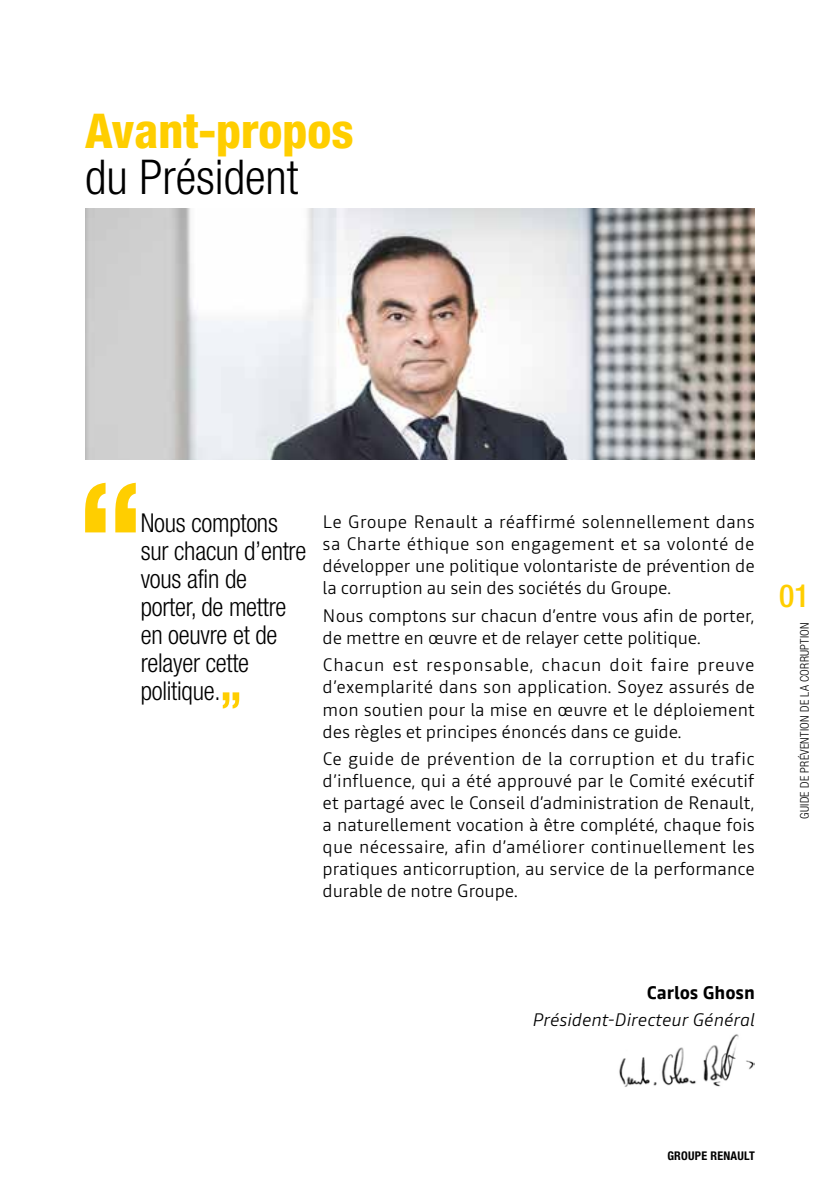
<style>
.page{position:relative;width:840px;height:1191px;background:#fff}
.page>*{position:absolute;margin:0;border:0;box-sizing:border-box;transform-origin:0 0}
.t1{font:800 condensed 48px "Helvetica Neue LT Std";color:#ffce00}
.t2{font:300 condensed 48px "Helvetica Neue LT Std";color:#000}
.t3{font:500 condensed 31.8px "Helvetica Neue LT Std";color:#ffce00}
.t4{font:300 condensed 26px/28px "Helvetica Neue LT Std";letter-spacing:-.01em;color:#000}
.t5{font:300 18px/22px "Read";letter-spacing:-.005em;color:#000;text-align:justify}
.t6{font:italic 300 18px "Read";letter-spacing:-.005em;color:#000}
.t7{font:700 18px "Read";letter-spacing:-.005em;color:#000}
.t8{font:300 condensed 12px "Helvetica Neue LT Std";letter-spacing:.02em;color:#000}
.t9{font:700 condensed 12px "Helvetica Neue LT Std";letter-spacing:.02em;color:#000}
</style>
<div class="page">
<svg style="left:223px;top:692px;width:16px;height:16px"></svg>
<svg style="left:85px;top:483px;width:51px;height:49px"></svg>
<img style="left:85px;top:208px;width:669px;height:251px">
<img style="left:619px;top:1034px;width:135px;height:53px">
<h1 class="t1" style="left:85px;top:101px;width:270px">Avant-propos</h1>
<h1 class="t2" style="left:85px;top:149px;width:215px">du Président</h1>
<h3 class="t4" style="left:141px;top:509px;width:167px">Nous comptons sur chacun d’entre vous afin de porter, de mettre en oeuvre et de relayer cette politique.</h3>
<p class="t5" style="left:322px;top:510px;width:433px">Le Groupe Renault a réaffirmé solennellement dans sa Charte éthique son engagement et sa volonté de développer une politique volontariste de prévention de la corruption au sein des sociétés du Groupe.</p>
<p class="t5" style="left:322px;top:604px;width:433px">Nous comptons sur chacun d’entre vous afin de porter, de mettre en œuvre et de relayer cette politique.</p>
<p class="t5" style="left:322px;top:654px;width:433px">Chacun est responsable, chacun doit faire preuve d’exemplarité dans son application. Soyez assurés de mon soutien pour la mise en œuvre et le déploiement des règles et principes énoncés dans ce guide.</p>
<p class="t5" style="left:322px;top:747px;width:433px">Ce guide de prévention de la corruption et du trafic d’influence, qui a été approuvé par le Comité exécutif et partagé avec le Conseil d’administration de Renault, a naturellement vocation à être complété, chaque fois que nécessaire, afin d’améliorer continuellement les pratiques anticorruption, au service de la performance durable de notre Groupe.</p>
<h2 class="t3" style="left:778px;top:576px;width:32px">01</h2>
<p class="t8" style="left:797px;top:819px;width:198px;rotate:-90deg">GUIDE DE PRÉVENTION DE LA CORRUPTION</p>
<p class="t7" style="left:646px;top:979px;width:109px">Carlos Ghosn</p>
<p class="t6" style="left:532px;top:1007px;width:224px">Président-Directeur Général</p>
<p class="t9" style="left:667px;top:1148px;width:89px">GROUPE RENAULT</p>
</div>
